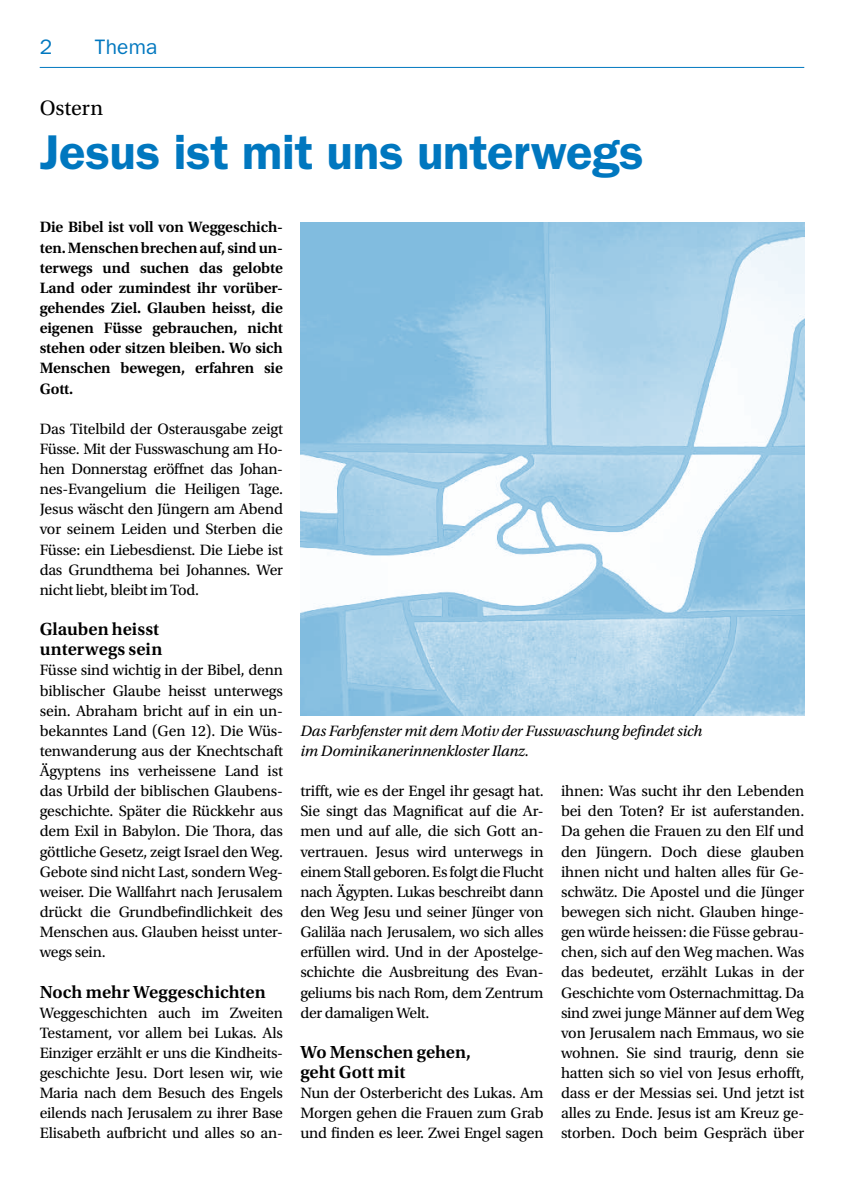
<style>
.page{position:relative;width:844px;height:1191px;background:#fff}
.page>*{position:absolute;margin:0;border:0;box-sizing:border-box;transform-origin:0 0}
.t1{font:600 49px "ITC Franklin Gothic Std";letter-spacing:-.005em;color:#0077bf}
.t2{font:21.88px "Utopia Std";color:#000}
.t3{font:21px "ITC Franklin Gothic Std";letter-spacing:.01em;color:#0077bf}
.t4{font:600 18.38px/20.1px "Utopia Std";color:#000}
.t5{font:15.75px/20.1px "Utopia Std";letter-spacing:-.015em;color:#000;text-align:justify}
.t6{font:600 15.75px/20.1px "Utopia Std";letter-spacing:-.01em;color:#000;text-align:justify}
.t7{font:italic 15.75px/20.1px "Utopia Std";letter-spacing:-.01em;color:#000}
</style>
<div class="page">
<hr style="left:40px;top:67px;width:764px;height:1px;background:#0077bf">
<img style="left:300px;top:222px;width:504px;height:493px">
<h3 class="t3" style="left:40px;top:35px;width:14px">2</h3>
<h3 class="t3" style="left:95px;top:35px;width:64px">Thema</h3>
<h2 class="t2" style="left:40px;top:96px;width:65px">Ostern</h2>
<h1 class="t1" style="left:40px;top:123px;width:605px">Jesus ist mit uns unterwegs</h1>
<p class="t6" style="left:40px;top:217px;width:245px">Die Bibel ist voll von Weggeschich&shy;ten. Menschen brechen auf, sind un&shy;terwegs und suchen das gelobte Land oder zumindest ihr vorüber&shy;gehendes Ziel. Glauben heisst, die eigenen Füsse gebrauchen, nicht stehen oder sitzen bleiben. Wo sich Menschen bewegen, erfahren sie Gott.</p>
<p class="t5" style="left:40px;top:419px;width:245px">Das Titelbild der Osterausgabe zeigt Füsse. Mit der Fusswaschung am Ho&shy;hen Donnerstag eröffnet das Johan&shy;nes-Evangelium die Heiligen Tage.<br>Jesus wäscht den Jüngern am Abend vor seinem Leiden und Sterben die Füsse: ein Liebesdienst. Die Liebe ist das Grundthema bei Johannes. Wer nicht liebt, bleibt im Tod.</p>
<p class="t4" style="left:40px;top:619px;width:124px">Glauben heisst unterwegs sein</p>
<p class="t5" style="left:40px;top:660px;width:245px;text-align:left">Füsse sind wichtig in der Bibel, denn biblischer Glaube heisst unterwegs sein. Abraham bricht auf in ein un&shy;bekanntes Land (Gen 12). Die Wüs&shy;tenwanderung aus der Knechtschaft Ägyptens ins verheissene Land ist das Urbild der biblischen Glaubens&shy;geschichte. Später die Rückkehr aus dem Exil in Babylon. Die Thora, das göttliche Gesetz, zeigt Israel den Weg.<br>Gebote sind nicht Last, sondern Weg&shy;weiser. Die Wallfahrt nach Jerusalem drückt die Grundbefindlichkeit des Menschen aus. Glauben heisst unter&shy;wegs sein.</p>
<p class="t4" style="left:40px;top:981px;width:227px">Noch mehr Weggeschichten</p>
<p class="t5" style="left:40px;top:1002px;width:245px">Weggeschichten auch im Zweiten Testament, vor allem bei Lukas. Als Einziger erzählt er uns die Kindheits&shy;geschichte Jesu. Dort lesen wir, wie Maria nach dem Besuch des Engels eilends nach Jerusalem zu ihrer Base Elisabeth aufbricht und alles so an-</p>
<p class="t7" style="left:300px;top:721px;width:403px">Das Farbfenster mit dem Motiv der Fusswaschung befindet sich im Dominikanerinnenkloster Ilanz.</p>
<p class="t5" style="left:300px;top:781px;width:245px;text-align:left">trifft, wie es der Engel ihr gesagt hat.<br>Sie singt das Magnificat auf die Ar&shy;men und auf alle, die sich Gott an&shy;vertrauen. Jesus wird unterwegs in einem Stall geboren. Es folgt die Flucht nach Ägypten. Lukas beschreibt dann den Weg Jesu und seiner Jünger von Galiläa nach Jerusalem, wo sich alles erfüllen wird. Und in der Apostelge&shy;schichte die Ausbreitung des Evan&shy;geliums bis nach Rom, dem Zentrum der damaligen Welt.</p>
<p class="t4" style="left:300px;top:1042px;width:172px">Wo Menschen gehen, geht Gott mit</p>
<p class="t5" style="left:300px;top:1083px;width:245px">Nun der Osterbericht des Lukas. Am Morgen gehen die Frauen zum Grab und finden es leer. Zwei Engel sagen</p>
<p class="t5" style="left:561px;top:781px;width:245px">ihnen: Was sucht ihr den Lebenden bei den Toten? Er ist auferstanden.<br>Da gehen die Frauen zu den Elf und den Jüngern. Doch diese glauben ihnen nicht und halten alles für Ge&shy;schwätz. Die Apostel und die Jünger bewegen sich nicht. Glauben hinge&shy;gen würde heissen: die Füsse gebrau&shy;chen, sich auf den Weg machen. Was das bedeutet, erzählt Lukas in der Geschichte vom Osternachmittag. Da sind zwei junge Männer auf dem Weg von Jerusalem nach Emmaus, wo sie wohnen. Sie sind traurig, denn sie hatten sich so viel von Jesus erhofft, dass er der Messias sei. Und jetzt ist alles zu Ende. Jesus ist am Kreuz ge&shy;storben. Doch beim Gespräch über</p>
</div>
